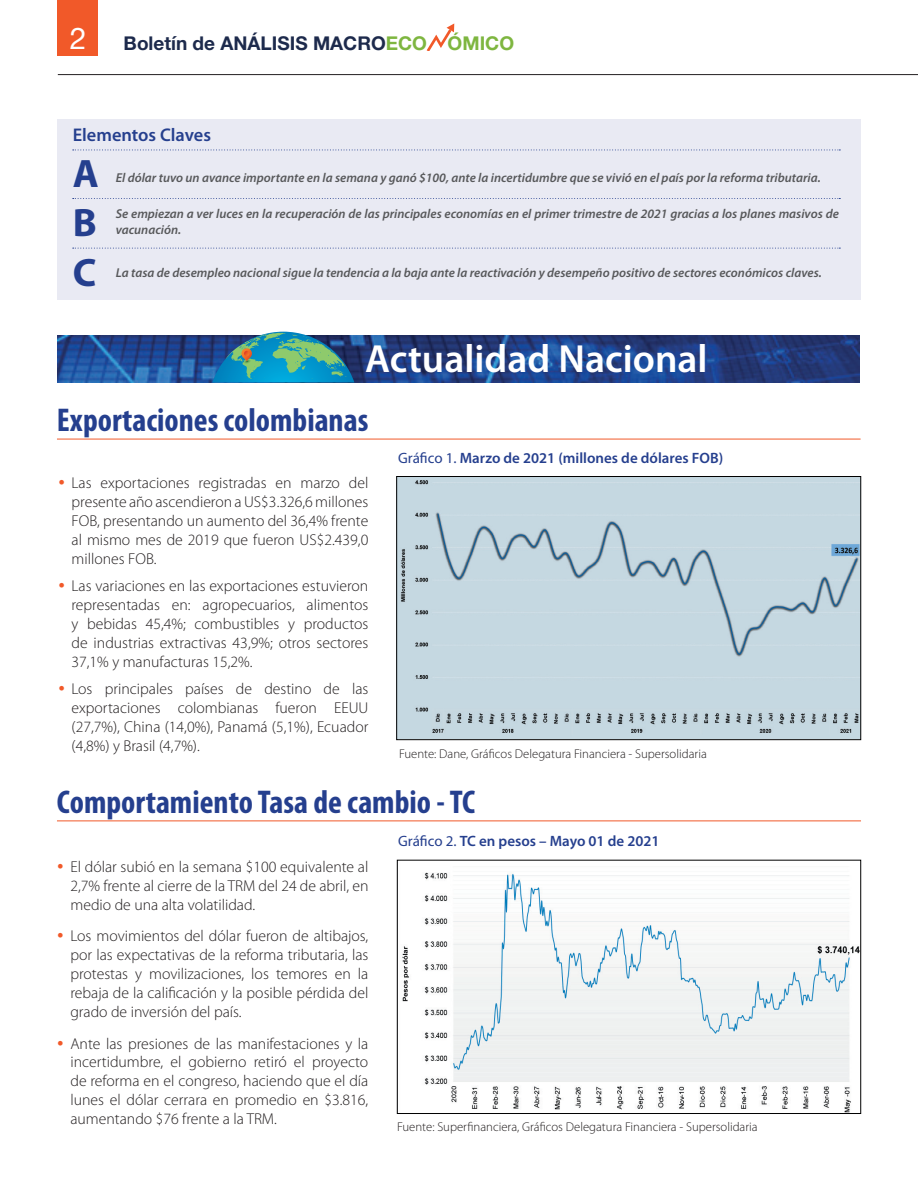
<style>
.page{position:relative;width:918px;height:1188px;background:#fff}
.page>*{position:absolute;margin:0;border:0;box-sizing:border-box;transform-origin:0 0}
.t1{font:700 39.75px/49.8px "Myriad Pro";color:#253f8e;text-align:justify}
.t2{font:600 39.45px "Myriad Pro";color:#fff}
.t3{font:700 condensed 33px "Myriad Pro";color:#253f8e}
.t4{font:700 19.05px "Helvetica Neue LT Pro";color:#1d2a4c}
.t5{font:600 18.45px "Myriad Pro";color:#253f8e}
.t6{font:300 15.75px/18.9px "Myriad Pro";color:#231f20;text-align:justify}
.t7{font:600 15px "Myriad Pro";color:#253f8e}
.t8{font:italic 600 12.9px/15.5px "Myriad Pro";color:#57585a}
.t9{font:300 12.75px "Myriad Pro";color:#231f20}
.s1{font-weight:400;font-size:30px;color:#fff}
.s2{color:#7eb640}
.s3{font-weight:400}
</style>
<div class="page">
<div style="left:57px;top:0;width:41px;height:56px;background:#f15929"></div>
<svg style="left:427px;top:23px;width:27px;height:27px"></svg>
<hr style="left:58px;top:74px;width:860px;height:1px;background:#231f20">
<img style="left:57px;top:336px;width:803px;height:46px">
<hr style="left:57px;top:439px;width:804px;height:1px;background:#f15929">
<hr style="left:57px;top:821px;width:804px;height:1px;background:#f15929">
<div style="left:399px;top:478px;width:460px;height:260px;background:#c5d8e1"></div>
<div style="left:397px;top:476px;width:464px;height:264px;border:1px solid #000"></div>
<img style="left:402px;top:872px;width:457px;height:240px">
<div style="left:397px;top:860px;width:464px;height:254px;border:1px solid #000"></div>
<svg style="left:212px;top:332px;width:142px;height:50px;background:#358fa3"></svg>
<div style="left:57px;top:119px;width:804px;height:181px;background:#e9eaf3"></div>
<svg style="left:73px;top:150px;width:767px;height:1px"></svg>
<svg style="left:73px;top:248px;width:767px;height:1px"></svg>
<svg style="left:73px;top:198px;width:767px;height:1px"></svg>
<p class="t4" style="left:70px;top:31px;width:446px"><span class="s1">2</span> Boletín de ANÁLISIS MACRO<span class="s2">ECO ÓMICO</span></p>
<p class="t5" style="left:73px;top:125px;width:140px">Elementos Claves</p>
<h1 class="t1" style="left:73px;top:149px;width:28px">A B C</h1>
<p class="t8" style="left:116px;top:171px;width:707px">El dólar tuvo un avance importante en la semana y ganó $100, ante la incertidumbre que se vivió en el país por la reforma tributaria.</p>
<p class="t8" style="left:116px;top:207px;width:725px">Se empiezan a ver luces en la recuperación de las principales economías en el primer trimestre de 2021 gracias a los planes masivos de vacunación.</p>
<p class="t8" style="left:116px;top:265px;width:708px">La tasa de desempleo nacional sigue la tendencia a la baja ante la reactivación y desempeño positivo de sectores económicos claves.</p>
<h2 class="t2" style="left:365px;top:337px;width:344px">Actualidad Nacional</h2>
<h3 class="t3" style="left:57px;top:402px;width:313px">Exportaciones colombianas</h3>
<p class="t6" style="left:72px;top:474px;width:298px">Las exportaciones registradas en marzo del presente año ascendieron a US$3.326,6 millones FOB, presentando un aumento del 36,4% frente al mismo mes de 2019 que fueron US$2.439,0 millones FOB.</p>
<p class="t6" style="left:72px;top:577px;width:298px">Las variaciones en las exportaciones estuvieron representadas en: agropecuarios, alimentos y bebidas 45,4%; combustibles y productos de industrias extractivas 43,9%; otros sectores 37,1% y manufacturas 15,2%.</p>
<p class="t6" style="left:71px;top:680px;width:298px">Los principales países de destino de las exportaciones colombianas fueron EEUU (27,7%), China (14,0%), Panamá (5,1%), Ecuador (4,8%) y Brasil (4,7%).</p>
<p class="t7" style="left:398px;top:450px;width:326px"><span class="s3">Gráfico 1.</span> Marzo de 2021 (millones de dólares FOB)</p>
<p class="t9" style="left:399px;top:747px;width:309px">Fuente: Dane, Gráficos Delegatura Financiera - Supersolidaria</p>
<h3 class="t3" style="left:57px;top:783px;width:420px">Comportamiento Tasa de cambio - TC</h3>
<p class="t6" style="left:70px;top:857px;width:299px">El dólar subió en la semana $100 equivalente al 2,7% frente al cierre de la TRM del 24 de abril, en medio de una alta volatilidad.</p>
<p class="t6" style="left:70px;top:927px;width:299px">Los movimientos del dólar fueron de altibajos, por las expectativas de la reforma tributaria, las protestas y movilizaciones, los temores en la rebaja de la calificación y la posible pérdida del grado de inversión del país.</p>
<p class="t6" style="left:70px;top:1034px;width:299px">Ante las presiones de las manifestaciones y la incertidumbre, el gobierno retiró el proyecto de reforma en el congreso, haciendo que el día lunes el dólar cerrara en promedio en $3.816, aumentando $76 frente a la TRM.</p>
<p class="t7" style="left:398px;top:833px;width:263px"><span class="s3">Gráfico 2.</span> TC en pesos – Mayo 01 de 2021</p>
<p class="t9" style="left:397px;top:1120px;width:362px">Fuente: Superfinanciera, Gráficos Delegatura Financiera - Supersolidaria</p>
</div>
